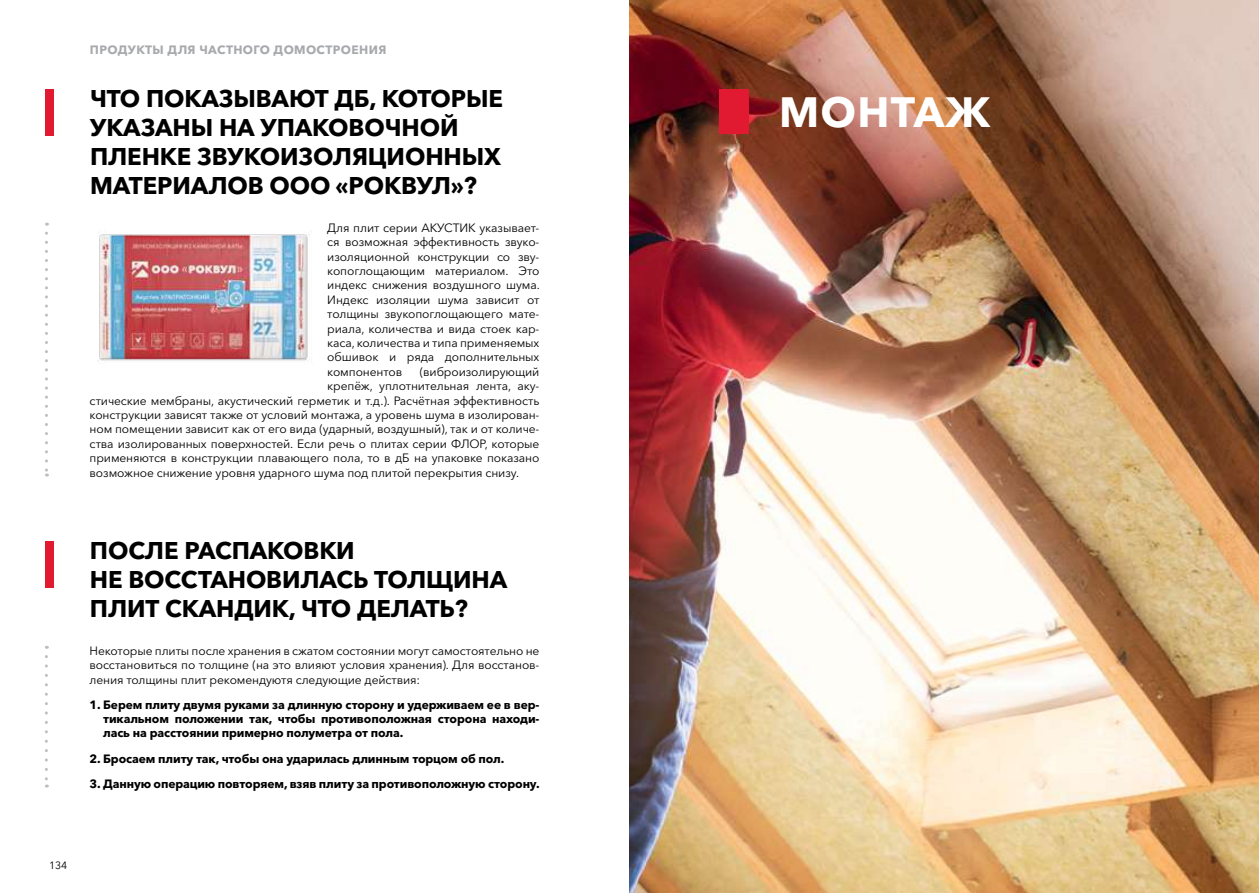
<style>
.page{position:relative;width:1259px;height:893px;background:#fff}
.page>*{position:absolute;margin:0;border:0;box-sizing:border-box;transform-origin:0 0}
.t1{font:700 42px "Avenir Next Cyr";letter-spacing:.03em;color:#fff}
.t2{font:700 24px/28.8px "Avenir Next Cyr";letter-spacing:-.005em;color:#000}
.t3{font:12px/14.4px "Avenir Next Cyr";letter-spacing:-.01em;color:#000;text-align:justify}
.t4{font:700 12px/14.4px "Avenir Next Cyr";letter-spacing:-.01em;color:#000;text-align:justify}
.t5{font:700 12px "Avenir Next Cyr";letter-spacing:.03em;color:#a7a9ac}
.t6{font:10.5px "Avenir Next Cyr";color:#000}
</style>
<div class="page">
<div style="left:45px;top:541px;width:8px;height:47px;background:#e11931"></div>
<svg style="left:45px;top:656px;width:3px;height:131px"></svg>
<div style="left:45px;top:89px;width:8px;height:47px;background:#e11931"></div>
<svg style="left:45px;top:233px;width:3px;height:244px"></svg>
<img style="left:97px;top:234px;width:213px;height:127px">
<img style="left:629px;top:0;width:630px;height:893px">
<div style="left:719px;top:89px;width:30px;height:45px;background:#e11931"></div>
<p class="t5" style="left:90px;top:42px;width:298px">ПРОДУКТЫ ДЛЯ ЧАСТНОГО ДОМОСТРОЕНИЯ</p>
<h2 class="t2" style="left:90px;top:84px;width:414px">ЧТО ПОКАЗЫВАЮТ ДБ, КОТОРЫЕ<br>УКАЗАНЫ НА УПАКОВОЧНОЙ<br>ПЛЕНКЕ ЗВУКОИЗОЛЯЦИОННЫХ<br>МАТЕРИАЛОВ ООО «РОКВУЛ»?</h2>
<p class="t3" style="left:327px;top:220px;width:214px">Для плит серии АКУСТИК указывает&shy;ся возможная эффективность звуко&shy;изоляционной конструкции со зву&shy;копоглощающим материалом. Это индекс снижения воздушного шума.<br>Индекс изоляции шума зависит от толщины звукопоглощающего мате&shy;риала, количества и вида стоек кар&shy;каса, количества и типа применяемых обшивок и ряда дополнительных компонентов</p>
<p class="t3" style="left:420px;top:364px;width:121px">(виброизолирующий</p>
<p class="t3" style="left:327px;top:379px;width:214px">крепёж, уплотнительная лента, аку-</p>
<p class="t3" style="left:90px;top:393px;width:451px">стические мембраны, акустический герметик и т.д.). Расчётная эффективность</p>
<p class="t3" style="left:90px;top:408px;width:451px">конструкции зависят также от условий монтажа, а уровень шума в изолирован-</p>
<p class="t3" style="left:90px;top:422px;width:451px">ном помещении зависит как от его вида (ударный, воздушный), так и от количе-</p>
<p class="t3" style="left:90px;top:436px;width:451px">ства изолированных поверхностей. Если речь о плитах серии ФЛОР, которые</p>
<p class="t3" style="left:90px;top:451px;width:451px">применяются в конструкции плавающего пола, то в дБ на упаковке показано</p>
<p class="t3" style="left:90px;top:465px;width:431px">возможное снижение уровня ударного шума под плитой перекрытия снизу.</p>
<h2 class="t2" style="left:90px;top:536px;width:419px">ПОСЛЕ РАСПАКОВКИ<br>НЕ ВОССТАНОВИЛАСЬ ТОЛЩИНА<br>ПЛИТ СКАНДИК, ЧТО ДЕЛАТЬ?</h2>
<p class="t3" style="left:90px;top:643px;width:451px">Некоторые плиты после хранения в сжатом состоянии могут самостоятельно не восстановиться по толщине (на это влияют условия хранения). Для восстанов&shy;ления толщины плит рекомендуютя следующие действия:</p>
<p class="t4" style="left:103px;top:697px;width:438px;text-indent:-14px">1. Берем плиту двумя руками за длинную сторону и удерживаем ее в вер&shy;тикальном положении так, чтобы противоположная сторона находи&shy;лась на расстоянии примерно полуметра от пола.</p>
<p class="t4" style="left:90px;top:751px;width:416px">2. Бросаем плиту так, чтобы она ударилась длинным торцом об пол.</p>
<p class="t4" style="left:90px;top:776px;width:452px">3. Данную операцию повторяем, взяв плиту за противоположную сторону.</p>
<p class="t6" style="left:49px;top:859px;width:20px">134</p>
<h1 class="t1" style="left:779px;top:87px;width:212px">МОНТАЖ</h1>
</div>
